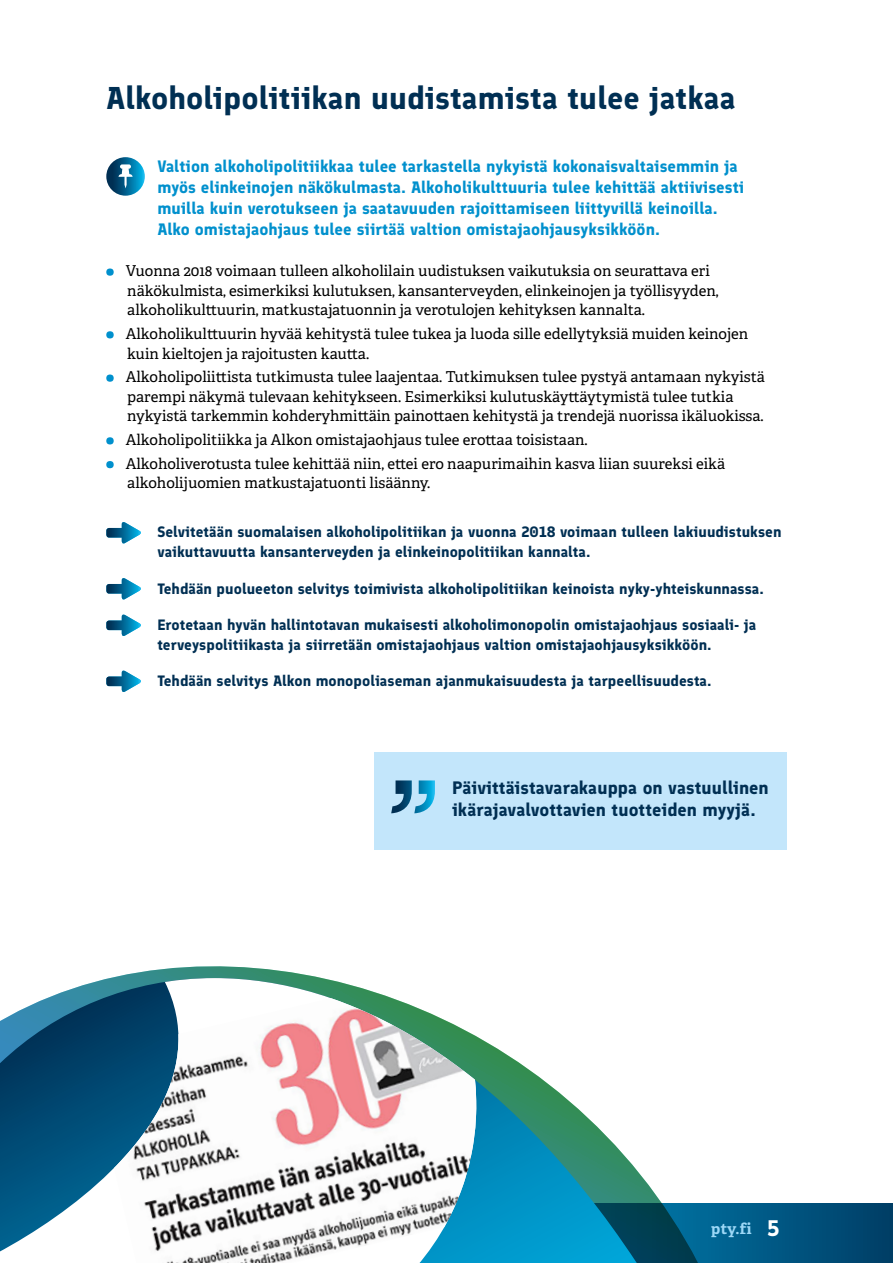
<style>
.page{position:relative;width:893px;height:1263px;background:#fff}
.page>*{position:absolute;margin:0;border:0;box-sizing:border-box;transform-origin:0 0}
.t1{font:700 31.5px "Finlandica";color:#002f53}
.t2{font:700 18px/22.5px "Finlandica";color:#002f53}
.t3{font:700 16.5px/21px "Finlandica";color:#0090cd}
.t4{font:15px/19.5px "Adelle PE";color:#000}
.t5{font:700 15px/19.5px "Finlandica";color:#002f53}
.t6{font:700 15px "Adelle PE";color:#9dd8f7}
.s1{font-family:"Finlandica";font-size:22.5px;color:#fff}
</style>
<div class="page">
<svg style="left:110px;top:966px;width:783px;height:297px"></svg>
<svg style="left:106px;top:157px;width:39px;height:39px"></svg>
<svg style="left:119px;top:164px;width:14px;height:24px"></svg>
<div style="left:106px;top:268px;width:8px;height:8px;background:#0090cd;border-radius:50%"></div>
<div style="left:106px;top:331px;width:8px;height:7px;background:#0090cd;border-radius:50%"></div>
<div style="left:106px;top:374px;width:8px;height:8px;background:#0090cd;border-radius:50%"></div>
<div style="left:106px;top:437px;width:8px;height:7px;background:#0090cd;border-radius:50%"></div>
<div style="left:106px;top:461px;width:8px;height:7px;background:#0090cd;border-radius:50%"></div>
<svg style="left:106px;top:522px;width:35px;height:22px"></svg>
<svg style="left:106px;top:578px;width:35px;height:22px"></svg>
<svg style="left:106px;top:614px;width:35px;height:22px"></svg>
<svg style="left:106px;top:670px;width:35px;height:22px"></svg>
<div style="left:374px;top:752px;width:413px;height:98px;background:#c3e6fb"></div>
<svg style="left:391px;top:780px;width:44px;height:33px"></svg>
<svg style="left:0;top:978px;width:637px;height:285px"></svg>
<img style="left:114px;top:998px;width:366px;height:265px">
<h1 class="t1" style="left:106px;top:78px;width:631px">Alkoholipolitiikan uudistamista tulee jatkaa</h1>
<p class="t3" style="left:157px;top:155px;width:588px">Valtion alkoholipolitiikkaa tulee tarkastella nykyistä kokonaisvaltaisemmin ja myös elinkeinojen näkökulmasta. Alkoholikulttuuria tulee kehittää aktiivisesti muilla kuin verotukseen ja saatavuuden rajoittamiseen liittyvillä keinoilla.<br>Alko omistajaohjaus tulee siirtää valtion omistajaohjausyksikköön.</p>
<p class="t4" style="left:126px;top:261px;width:594px">Vuonna 2018 voimaan tulleen alkoholilain uudistuksen vaikutuksia on seurattava eri näkökulmista, esimerkiksi kulutuksen, kansanterveyden, elinkeinojen ja työllisyyden, alkoholikulttuurin, matkustajatuonnin ja verotulojen kehityksen kannalta.</p>
<p class="t4" style="left:126px;top:323px;width:624px">Alkoholikulttuurin hyvää kehitystä tulee tukea ja luoda sille edellytyksiä muiden keinojen kuin kieltojen ja rajoitusten kautta.</p>
<p class="t4" style="left:126px;top:367px;width:640px">Alkoholipoliittista tutkimusta tulee laajentaa. Tutkimuksen tulee pystyä antamaan nykyistä parempi näkymä tulevaan kehitykseen. Esimerkiksi kulutuskäyttäytymistä tulee tutkia nykyistä tarkemmin kohderyhmittäin painottaen kehitystä ja trendejä nuorissa ikäluokissa.</p>
<p class="t4" style="left:126px;top:427px;width:601px;line-height:23.7px">Alkoholipolitiikka ja Alkon omistajaohjaus tulee erottaa toisistaan.<br>Alkoholiverotusta tulee kehittää niin, ettei ero naapurimaihin kasva liian suureksi eikä</p>
<p class="t4" style="left:127px;top:473px;width:305px">alkoholijuomien matkustajatuonti lisäänny.</p>
<p class="t5" style="left:157px;top:522px;width:626px">Selvitetään suomalaisen alkoholipolitiikan ja vuonna 2018 voimaan tulleen lakiuudistuksen vaikuttavuutta kansanterveyden ja elinkeinopolitiikan kannalta.</p>
<p class="t5" style="left:157px;top:578px;width:608px">Tehdään puolueeton selvitys toimivista alkoholipolitiikan keinoista nyky-yhteiskunnassa.</p>
<p class="t5" style="left:157px;top:615px;width:601px">Erotetaan hyvän hallintotavan mukaisesti alkoholimonopolin omistajaohjaus sosiaali- ja terveyspolitiikasta ja siirretään omistajaohjaus valtion omistajaohjausyksikköön.</p>
<p class="t5" style="left:157px;top:671px;width:556px">Tehdään selvitys Alkon monopoliaseman ajanmukaisuudesta ja tarpeellisuudesta.</p>
<p class="t2" style="left:452px;top:776px;width:318px">Päivittäistavarakauppa on vastuullinen ikärajavalvottavien tuotteiden myyjä.</p>
<p class="t6" style="left:711px;top:1218px;width:70px">pty.fi <span class="s1">5</span></p>
</div>
